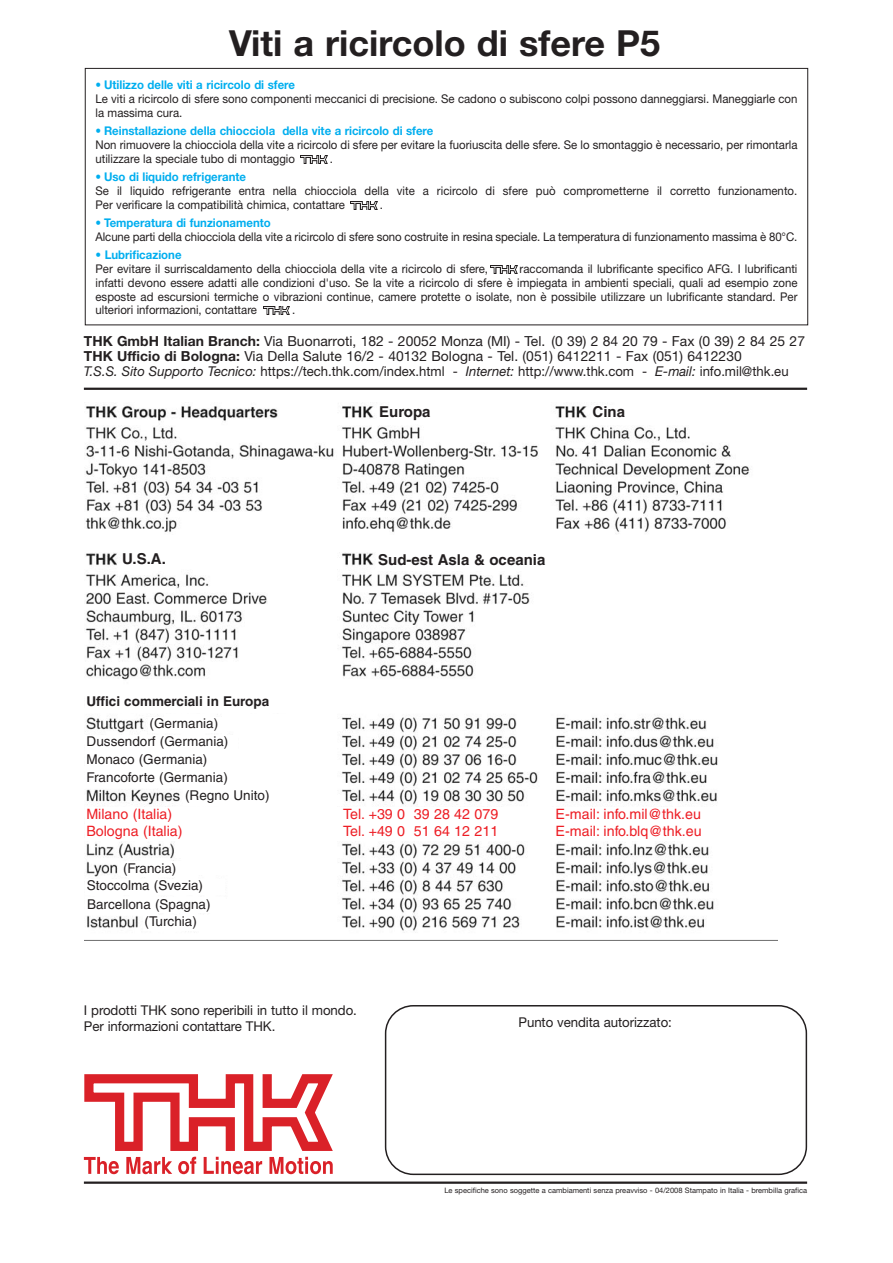
<style>
.page{position:relative;width:893px;height:1263px;background:#fff}
.page>*{position:absolute;margin:0;border:0;box-sizing:border-box;transform-origin:0 0}
.t1{font:700 36px "Helvetica Neue";color:#231f20}
.t2{font:700 15px "Helvetica";color:#231f20}
.t3{font:14.25px "Helvetica";color:#ed1e25}
.t4{font:13.8px/15px "Helvetica Neue";letter-spacing:.005em;color:#231f20}
.t5{font:13.5px/16.5px "Helvetica Neue";letter-spacing:-.005em;color:#231f20}
.t6{font:13.5px/17.9px "Helvetica";color:#231f20}
.t7{font:700 13.5px "Helvetica";color:#231f20}
.t8{font:12px/14px "Helvetica Neue";color:#231f20;scale:.95 1}
.t9{font:700 12px "Helvetica Neue";color:#00aeef;scale:.95 1}
.t10{font:7.5px "Helvetica Neue";color:#231f20}
.s1{font-weight:700}
.s2{font-style:italic}
</style>
<div class="page">
<div style="left:85px;top:68px;width:723px;height:257px;border:1px solid #231f20"></div>
<img style="left:490px;top:265px;width:27px;height:8px">
<img style="left:263px;top:307px;width:27px;height:8px">
<img style="left:351px;top:201px;width:26px;height:8px">
<img style="left:301px;top:155px;width:26px;height:8px">
<hr style="left:84px;top:388px;width:723px;height:2px;background:#231f20">
<svg style="left:385px;top:1005px;width:422px;height:170px"></svg>
<hr style="left:84px;top:1182px;width:723px;height:2px;background:#231f20">
<svg style="left:84px;top:1074px;width:249px;height:100px"></svg>
<img style="left:85px;top:405px;width:692px;height:535px">
<div style="left:85px;top:695px;width:213px;height:18px;background:#fff"></div>
<div style="left:148px;top:717px;width:74px;height:16px;background:#fff"></div>
<div style="left:85px;top:735px;width:153px;height:53px;background:#fff"></div>
<div style="left:122px;top:861px;width:74px;height:16px;background:#fff"></div>
<div style="left:85px;top:879px;width:140px;height:16px;background:#fff"></div>
<div style="left:86px;top:898px;width:139px;height:15px;background:#fff"></div>
<div style="left:143px;top:915px;width:84px;height:16px;background:#fff"></div>
<div style="left:378px;top:405px;width:64px;height:18px;background:#fff"></div>
<div style="left:591px;top:405px;width:61px;height:17px;background:#fff"></div>
<div style="left:121px;top:552px;width:59px;height:18px;background:#fff"></div>
<div style="left:376px;top:553px;width:194px;height:18px;background:#fff"></div>
<div style="left:85px;top:807px;width:645px;height:34px;background:#fff"></div>
<div style="left:184px;top:788px;width:109px;height:18px;background:#fff"></div>
<h1 class="t1" style="left:229px;top:31px;width:432px">Viti a ricircolo di sfere P5</h1>
<p class="t9" style="left:95px;top:81px;width:211px">• Utilizzo delle viti a ricircolo di sfere</p>
<p class="t8" style="left:95px;top:93px;width:740px">Le viti a ricircolo di sfere sono componenti meccanici di precisione. Se cadono o subiscono colpi possono danneggiarsi. Maneggiarle con la massima cura.</p>
<p class="t9" style="left:95px;top:127px;width:357px">• Reinstallazione della chiocciola della vite a ricircolo di sfere</p>
<p class="t8" style="left:95px;top:139px;width:740px">Non rimuovere la chiocciola della vite a ricircolo di sfere per evitare la fuoriuscita delle sfere. Se lo smontaggio è necessario, per rimontarla utilizzare la speciale tubo di montaggio</p>
<p class="t8" style="left:330px;top:153px;width:5px">.</p>
<p class="t9" style="left:95px;top:173px;width:160px">• Uso di liquido refrigerante</p>
<p class="t8" style="left:95px;top:185px;width:740px">Se il liquido refrigerante entra nella chiocciola della vite a ricircolo di sfere può comprometterne il corretto funzionamento.<br>Per verificare la compatibilità chimica, contattare</p>
<p class="t8" style="left:380px;top:199px;width:5px">.</p>
<p class="t9" style="left:95px;top:218px;width:186px">• Temperatura di funzionamento</p>
<p class="t8" style="left:95px;top:231px;width:740px">Alcune parti della chiocciola della vite a ricircolo di sfere sono costruite in resina speciale. La temperatura di funzionamento massima è 80°C.</p>
<p class="t9" style="left:95px;top:250px;width:92px">• Lubrificazione</p>
<p class="t8" style="left:95px;top:263px;width:415px">Per evitare il surriscaldamento della chiocciola della vite a ricircolo di sfere,</p>
<p class="t8" style="left:95px;top:263px;width:740px;text-align:justify;text-indent:424px">raccomanda il lubrificante specifico AFG. I lubrificanti infatti devono essere adatti alle condizioni d'uso. Se la vite a ricircolo di sfere è impiegata in ambienti speciali, quali ad esempio zone esposte ad escursioni termiche o vibrazioni continue, camere protette o isolate, non è possibile utilizzare un lubrificante standard. Per ulteriori informazioni, contattare</p>
<p class="t8" style="left:292px;top:304px;width:5px">.</p>
<p class="t4" style="left:84px;top:334px;width:722px"><span class="s1">THK GmbH Italian Branch:</span> Via Buonarroti, 182 - 20052 Monza (MI) - Tel. (0 39) 2 84 20 79 - Fax (0 39) 2 84 25 27<br><span class="s1">THK Ufficio di Bologna:</span> Via Della Salute 16/2 - 40132 Bologna - Tel. (051) 6412211 - Fax (051) 6412230</p>
<p class="t5" style="left:84px;top:364px;width:706px"><span class="s2">T.S.S. Sito Supporto Tecnico:</span> https://tech.thk.com/index.html - <span class="s2">Internet:</span> http://www.thk.com - <span class="s2">E-mail:</span> info.mil@thk.eu</p>
<p class="t2" style="left:379px;top:407px;width:53px">Europa</p>
<p class="t2" style="left:592px;top:407px;width:34px">Cina</p>
<p class="t2" style="left:122px;top:554px;width:45px">U.S.A.</p>
<p class="t2" style="left:378px;top:554px;width:169px">Sud-est Asla &amp; oceania</p>
<p class="t7" style="left:86px;top:696px;width:184px">Uffici commerciali in Europa</p>
<p class="t6" style="left:87px;top:716px;width:143px;text-indent:63px">(Germania)<br>Dussendorf (Germania)<br>Monaco (Germania)<br>Francoforte (Germania)</p>
<p class="t6" style="left:185px;top:788px;width:86px">(Regno Unito)</p>
<p class="t3" style="left:86px;top:809px;width:87px">Milano (Italia)</p>
<p class="t3" style="left:343px;top:809px;width:157px">Tel. +39 0 39 28 42 079</p>
<p class="t3" style="left:555px;top:809px;width:147px">E-mail: info.mil@thk.eu</p>
<p class="t3" style="left:86px;top:826px;width:98px">Bologna (Italia)</p>
<p class="t3" style="left:343px;top:826px;width:157px">Tel. +49 0 51 64 12 211</p>
<p class="t3" style="left:555px;top:826px;width:147px">E-mail: info.blq @thk.eu</p>
<p class="t6" style="left:87px;top:860px;width:125px;text-align:center">(Francia)<br>Stoccolma (Svezia)<br>Barcellona (Spagna)</p>
<p class="t6" style="left:144px;top:914px;width:54px">(Turchia)</p>
<p class="t5" style="left:84px;top:1003px;width:274px">I prodotti THK sono reperibili in tutto il mondo.<br>Per informazioni contattare THK.</p>
<p class="t5" style="left:518px;top:1015px;width:155px">Punto vendita autorizzato:</p>
<p class="t10" style="left:444px;top:1188px;width:364px">Le specifiche sono soggette a cambiamenti senza preavviso - 04/2008 Stampato in Italia - brembilla grafica</p>
</div>
